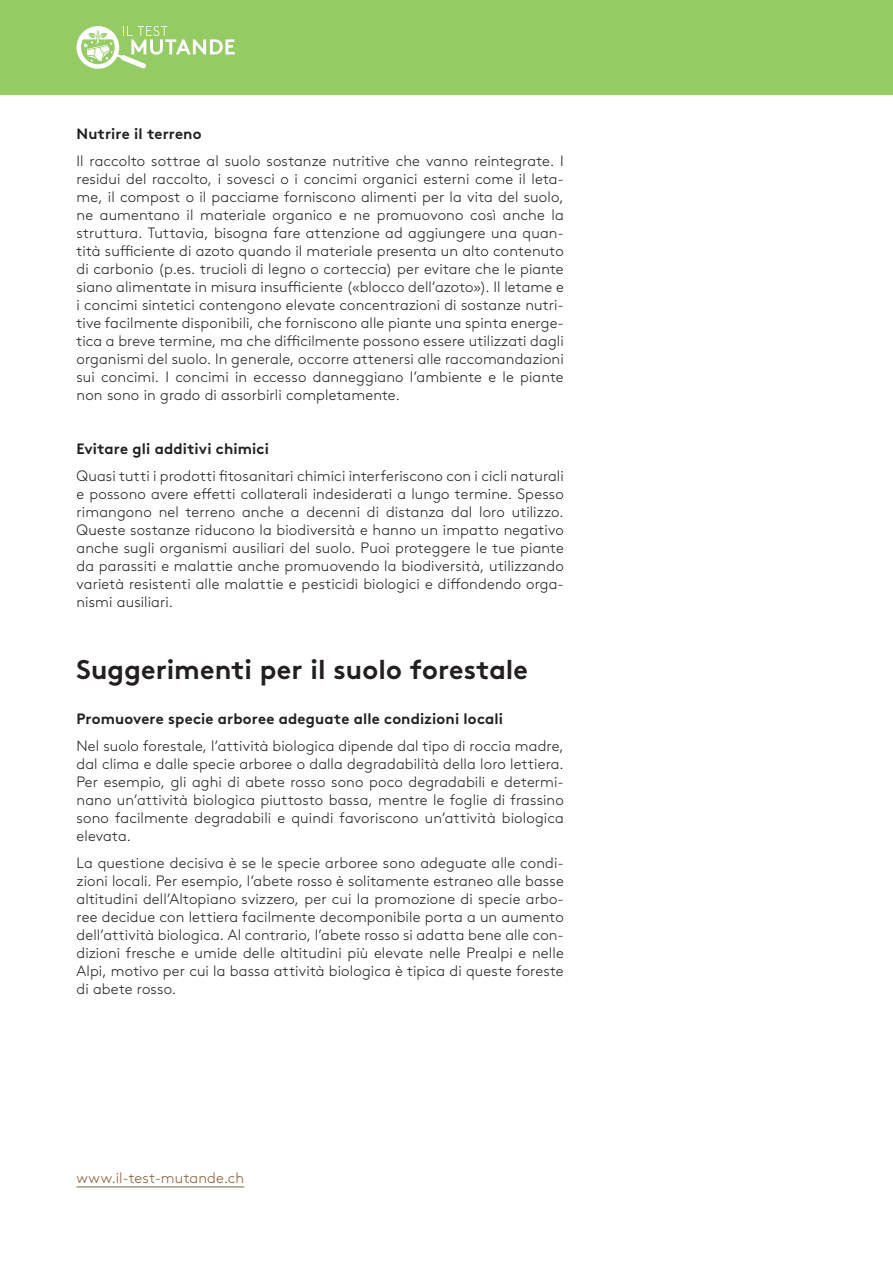
<style>
.page{position:relative;width:893px;height:1263px;background:#fff}
.page>*{position:absolute;margin:0;border:0;box-sizing:border-box;transform-origin:0 0}
.t1{font:700 27px "Brown Std";letter-spacing:.005em;color:#231f20}
.t2{font:300 15px/18px "Brown Std";letter-spacing:.01em;color:#231f20;text-align:justify}
.t3{font:700 15px "Brown Std";letter-spacing:.005em;color:#231f20}
.t4{font:300 15px "Brown Std";letter-spacing:.015em;color:#8a5d3b}
</style>
<div class="page">
<div style="left:0;top:0;width:893px;height:94px;background:#95cb64"></div>
<svg style="left:77px;top:26px;width:158px;height:43px"></svg>
<hr style="left:77px;top:1186px;width:167px;height:1px;background:#8a5d3b">
<p class="t3" style="left:77px;top:125px;width:127px">Nutrire il terreno</p>
<p class="t2" style="left:77px;top:152px;width:489px">Il raccolto sottrae al suolo sostanze nutritive che vanno reintegrate. I residui del raccolto, i sovesci o i concimi organici esterni come il leta&shy;me, il compost o il pacciame forniscono alimenti per la vita del suolo, ne aumentano il materiale organico e ne promuovono così anche la struttura. Tuttavia, bisogna fare attenzione ad aggiungere una quan&shy;tità sufficiente di azoto quando il materiale presenta un alto contenuto di carbonio (p.es. trucioli di legno o corteccia) per evitare che le piante siano alimentate in misura insufficiente («blocco dell’azoto»). Il letame e i concimi sintetici contengono elevate concentrazioni di sostanze nutri&shy;tive facilmente disponibili, che forniscono alle piante una spinta energe&shy;tica a breve termine, ma che difficilmente possono essere utilizzati dagli organismi del suolo. In generale, occorre attenersi alle raccomandazioni sui concimi. I concimi in eccesso danneggiano l’ambiente e le piante non sono in grado di assorbirli completamente.</p>
<p class="t3" style="left:77px;top:440px;width:194px">Evitare gli additivi chimici</p>
<p class="t2" style="left:77px;top:467px;width:489px">Quasi tutti i prodotti fitosanitari chimici interferiscono con i cicli naturali e possono avere effetti collaterali indesiderati a lungo termine. Spesso rimangono nel terreno anche a decenni di distanza dal loro utilizzo.<br>Queste sostanze riducono la biodiversità e hanno un impatto negativo anche sugli organismi ausiliari del suolo. Puoi proteggere le tue piante da parassiti e malattie anche promuovendo la biodiversità, utilizzando varietà resistenti alle malattie e pesticidi biologici e diffondendo orga&shy;nismi ausiliari.</p>
<h1 class="t1" style="left:77px;top:653px;width:453px">Suggerimenti per il suolo forestale</h1>
<p class="t3" style="left:77px;top:710px;width:428px">Promuovere specie arboree adeguate alle condizioni locali</p>
<p class="t2" style="left:77px;top:737px;width:489px">Nel suolo forestale, l’attività biologica dipende dal tipo di roccia madre, dal clima e dalle specie arboree o dalla degradabilità della loro lettiera.<br>Per esempio, gli aghi di abete rosso sono poco degradabili e determi&shy;nano un’attività biologica piuttosto bassa, mentre le foglie di frassino sono facilmente degradabili e quindi favoriscono un’attività biologica elevata.</p>
<p class="t2" style="left:77px;top:854px;width:489px">La questione decisiva è se le specie arboree sono adeguate alle condi&shy;zioni locali. Per esempio, l’abete rosso è solitamente estraneo alle basse altitudini dell’Altopiano svizzero, per cui la promozione di specie arbo&shy;ree decidue con lettiera facilmente decomponibile porta a un aumento dell’attività biologica. Al contrario, l’abete rosso si adatta bene alle con&shy;dizioni fresche e umide delle altitudini più elevate nelle Prealpi e nelle Alpi, motivo per cui la bassa attività biologica è tipica di queste foreste di abete rosso.</p>
<p class="t4" style="left:77px;top:1169px;width:169px">www.il-test-mutande.ch</p>
</div>
